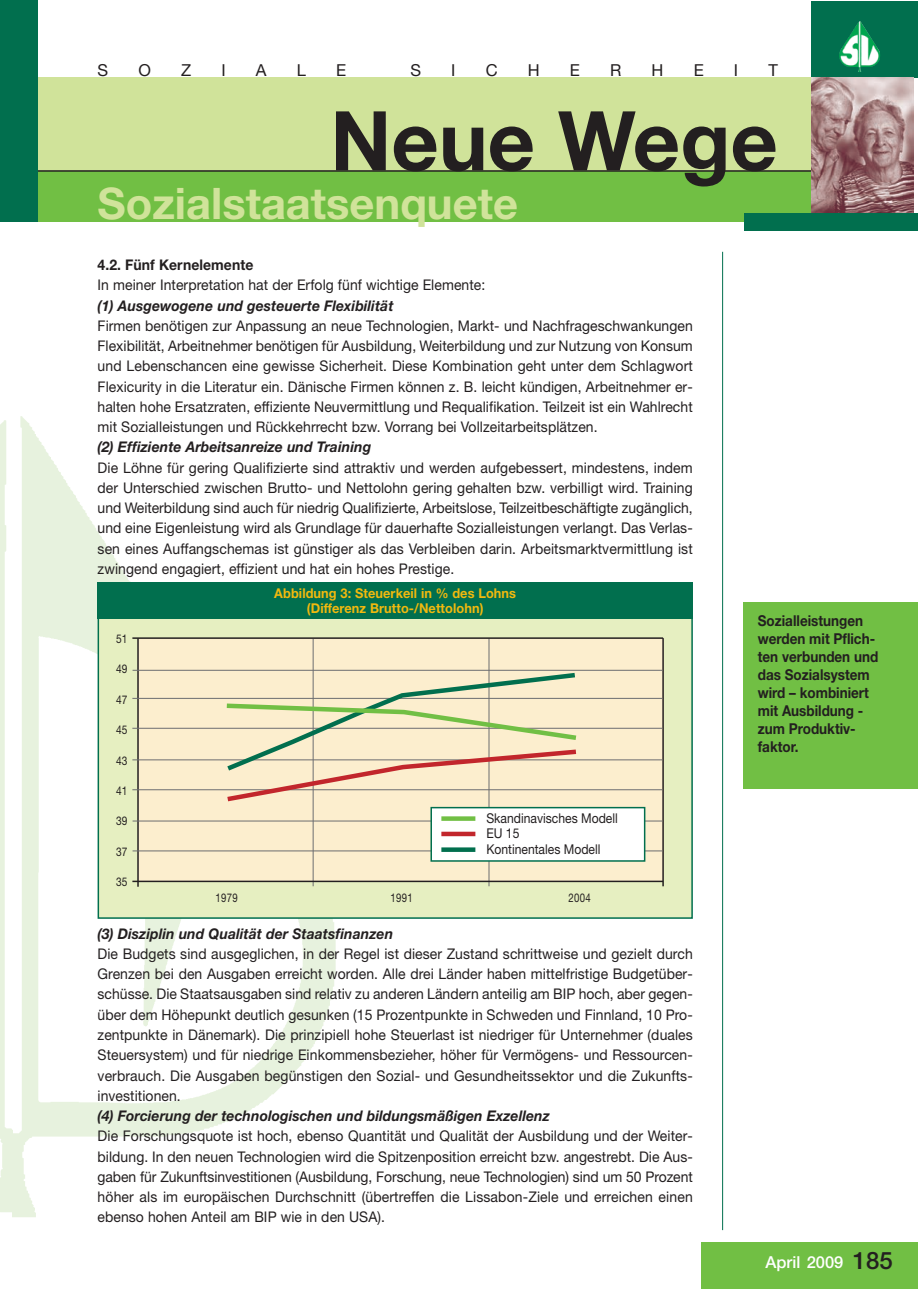
<style>
.page{position:relative;width:918px;height:1289px;background:#fff}
.page>*{position:absolute;margin:0;border:0;box-sizing:border-box;transform-origin:0 0}
.t1{font:700 82.5px "Helvetica Neue";color:#231f20}
.t2{font:700 43.5px "Helvetica Neue";color:#d0e39a}
.t3{font:16.5px "Helvetica Neue";color:#231f20}
.t4{font:500 16.5px "Helvetica Neue";color:#fff}
.t5{font:700 15px/18px "Helvetica Neue";color:#231f20;scale:.9 1}
.t6{font:14.7px/20.2px "Helvetica Neue";letter-spacing:.005em;color:#231f20;text-align:justify;scale:.95 1}
.t7{font:italic 700 14.7px "Helvetica Neue";letter-spacing:.005em;color:#231f20;scale:.95 1}
.t8{font:700 14.7px "Helvetica Neue";letter-spacing:.005em;color:#231f20;scale:.95 1}
.t9{font:700 13.5px/15px "Helvetica Neue";letter-spacing:.005em;color:#f2b90f;text-align:center;scale:.95 1}
.t10{font:13.5px/15.3px "Helvetica Neue";color:#231f20;scale:.9 1}
.t11{font:12px "Helvetica Neue";letter-spacing:.015em;color:#231f20;scale:.85 1}
.t12{font:12px "Helvetica Neue";letter-spacing:.015em;color:#231f20;scale:.8 1}
.s1{font-size:24px;color:#231f20}
</style>
<div class="page">
<img style="left:13px;top:416px;width:324px;height:801px">
<div style="left:98px;top:614px;width:594px;height:304px;background:#e6efc1"></div>
<div style="left:138px;top:638px;width:526px;height:243px;background:#fceece"></div>
<div style="left:98px;top:582px;width:595px;height:37px;background:#016f4e"></div>
<hr style="left:137px;top:638px;width:2px;height:248px;background:#231f20">
<hr style="left:313px;top:639px;width:1px;height:247px;background:#6c6d70">
<hr style="left:489px;top:638px;width:1px;height:248px;background:#6c6d70">
<hr style="left:662px;top:638px;width:2px;height:248px;background:#231f20">
<hr style="left:132px;top:637px;width:531px;height:2px;background:#231f20">
<hr style="left:133px;top:670px;width:530px;height:1px;background:#6c6d70">
<hr style="left:133px;top:850px;width:530px;height:1px;background:#6c6d70">
<hr style="left:133px;top:820px;width:530px;height:1px;background:#6c6d70">
<hr style="left:132px;top:789px;width:530px;height:1px;background:#6c6d70">
<hr style="left:132px;top:759px;width:530px;height:1px;background:#6c6d70">
<hr style="left:132px;top:728px;width:530px;height:1px;background:#6c6d70">
<hr style="left:132px;top:698px;width:530px;height:1px;background:#6c6d70">
<hr style="left:132px;top:880px;width:531px;height:2px;background:#231f20">
<div style="left:431px;top:807px;width:214px;height:54px;background:#fff"></div>
<div style="left:430px;top:807px;width:215px;height:54px;border:2px solid #016f4e"></div>
<div style="left:441px;top:831px;width:34px;height:5px;background:#c2262c"></div>
<div style="left:441px;top:816px;width:34px;height:5px;background:#71bf44"></div>
<div style="left:441px;top:847px;width:34px;height:5px;background:#016f4e"></div>
<img style="left:0;top:420px;width:13px;height:795px">
<div style="left:13px;top:171px;width:807px;height:51px;background:#71bf44"></div>
<div style="left:13px;top:77px;width:807px;height:94px;background:#d0e39a"></div>
<div style="left:701px;top:1242px;width:217px;height:46px;background:#71bf44"></div>
<hr style="left:722px;top:252px;width:1px;height:978px;background:#016f4e">
<hr style="left:13px;top:170px;width:807px;height:2px;background:#231f20">
<div style="left:8px;top:1px;width:30px;height:221px;background:#016f4e"></div>
<svg style="left:812px;top:1px;width:106px;height:76px;background:#177e5d"></svg>
<svg style="left:860px;top:21px;width:8px;height:12px"></svg>
<img style="left:812px;top:77px;width:102px;height:136px">
<div style="left:744px;top:213px;width:174px;height:17px;background:#016f4e"></div>
<div style="left:0;top:1px;width:17px;height:221px;background:#016f4e"></div>
<div style="left:743px;top:602px;width:175px;height:187px;background:#71bf44"></div>
<svg style="left:222px;top:670px;width:359px;height:134px"></svg>
<p class="t3" style="left:98px;top:65px;width:12px">S</p>
<p class="t3" style="left:138px;top:65px;width:14px">O</p>
<p class="t3" style="left:181px;top:65px;width:12px">Z</p>
<p class="t3" style="left:221px;top:65px;width:6px">I</p>
<p class="t3" style="left:256px;top:65px;width:12px">A</p>
<p class="t3" style="left:297px;top:65px;width:11px">L</p>
<p class="t3" style="left:336px;top:65px;width:12px">E</p>
<p class="t3" style="left:410px;top:65px;width:12px">S</p>
<p class="t3" style="left:451px;top:65px;width:6px">I</p>
<p class="t3" style="left:486px;top:65px;width:13px">C</p>
<p class="t3" style="left:528px;top:65px;width:13px">H</p>
<p class="t3" style="left:570px;top:65px;width:12px">E</p>
<p class="t3" style="left:610px;top:65px;width:13px">R</p>
<p class="t3" style="left:652px;top:65px;width:13px">H</p>
<p class="t3" style="left:694px;top:65px;width:12px">E</p>
<p class="t3" style="left:734px;top:65px;width:6px">I</p>
<p class="t3" style="left:768px;top:65px;width:11px">T</p>
<h1 class="t1" style="left:330px;top:111px;width:449px">Neue Wege</h1>
<h2 class="t2" style="left:98px;top:188px;width:422px">Sozialstaatsenquete</h2>
<p class="t8" style="left:98px;top:260px;width:166px">4.2. Fünf Kernelemente</p>
<p class="t6" style="left:98px;top:276px;width:410px">In meiner Interpretation hat der Erfolg fünf wichtige Elemente:</p>
<p class="t7" style="left:98px;top:300px;width:313px">(1) Ausgewogene und gesteuerte Flexibilität</p>
<p class="t6" style="left:98px;top:317px;width:628px">Firmen benötigen zur Anpassung an neue Technologien, Markt- und Nachfrageschwankungen Flexibilität, Arbeitnehmer benötigen für Ausbildung, Weiterbildung und zur Nutzung von Konsum und Lebenschancen eine gewisse Sicherheit. Diese Kombination geht unter dem Schlagwort Flexicurity in die Literatur ein. Dänische Firmen können z. B. leicht kündigen, Arbeitnehmer er&shy;halten hohe Ersatzraten, effiziente Neuvermittlung und Requalifikation. Teilzeit ist ein Wahlrecht mit Sozialleistungen und Rückkehrrecht bzw. Vorrang bei Vollzeitarbeitsplätzen.</p>
<p class="t7" style="left:98px;top:442px;width:290px">(2) Effiziente Arbeitsanreize und Training</p>
<p class="t6" style="left:98px;top:459px;width:628px">Die Löhne für gering Qualifizierte sind attraktiv und werden aufgebessert, mindestens, indem der Unterschied zwischen Brutto- und Nettolohn gering gehalten bzw. verbilligt wird. Training und Weiterbildung sind auch für niedrig Qualifizierte, Arbeitslose, Teilzeitbeschäftigte zugänglich, und eine Eigenleistung wird als Grundlage für dauerhafte Sozialleistungen verlangt. Das Verlas&shy;sen eines Auffangschemas ist günstiger als das Verbleiben darin. Arbeitsmarktvermittlung ist zwingend engagiert, effizient und hat ein hohes Prestige.</p>
<p class="t9" style="left:274px;top:587px;width:256px">Abbildung 3: Steuerkeil in % des Lohns (Differenz Brutto-/Nettolohn)</p>
<p class="t11" style="left:116px;top:634px;width:15px">51</p>
<p class="t11" style="left:116px;top:664px;width:15px">49</p>
<p class="t11" style="left:116px;top:695px;width:15px">47</p>
<p class="t11" style="left:116px;top:725px;width:15px">45</p>
<p class="t11" style="left:116px;top:756px;width:15px">43</p>
<p class="t11" style="left:116px;top:786px;width:15px">41</p>
<p class="t11" style="left:116px;top:817px;width:15px">39</p>
<p class="t11" style="left:116px;top:847px;width:15px">37</p>
<p class="t11" style="left:116px;top:878px;width:15px">35</p>
<p class="t10" style="left:486px;top:812px;width:148px">Skandinavisches Modell<br>EU 15<br>Kontinentales Modell</p>
<p class="t12" style="left:216px;top:893px;width:29px">1979</p>
<p class="t12" style="left:391px;top:893px;width:29px">1991</p>
<p class="t12" style="left:569px;top:893px;width:29px">2004</p>
<p class="t7" style="left:98px;top:928px;width:313px">(3) Disziplin und Qualität der Staatsfinanzen</p>
<p class="t6" style="left:98px;top:945px;width:628px">Die Budgets sind ausgeglichen, in der Regel ist dieser Zustand schrittweise und gezielt durch Grenzen bei den Ausgaben erreicht worden. Alle drei Länder haben mittelfristige Budgetüber&shy;schüsse. Die Staatsausgaben sind relativ zu anderen Ländern anteilig am BIP hoch, aber gegen&shy;über dem Höhepunkt deutlich gesunken (15 Prozentpunkte in Schweden und Finnland, 10 Pro&shy;zentpunkte in Dänemark). Die prinzipiell hohe Steuerlast ist niedriger für Unternehmer (duales Steuersystem) und für niedrige Einkommensbezieher, höher für Vermögens- und Ressourcen&shy;verbrauch. Die Ausgaben begünstigen den Sozial- und Gesundheitssektor und die Zukunfts&shy;investitionen.</p>
<p class="t7" style="left:98px;top:1110px;width:477px">(4) Forcierung der technologischen und bildungsmäßigen Exzellenz</p>
<p class="t6" style="left:98px;top:1127px;width:628px">Die Forschungsquote ist hoch, ebenso Quantität und Qualität der Ausbildung und der Weiter&shy;bildung. In den neuen Technologien wird die Spitzenposition erreicht bzw. angestrebt. Die Aus&shy;gaben für Zukunftsinvestitionen (Ausbildung, Forschung, neue Technologien) sind um 50 Prozent höher als im europäischen Durchschnitt (übertreffen die Lissabon-Ziele und erreichen einen ebenso hohen Anteil am BIP wie in den USA).</p>
<p class="t5" style="left:758px;top:613px;width:135px">Sozialleistungen werden mit Pflich&shy;ten verbunden und das Sozialsystem wird – kombiniert mit Ausbildung - zum Produktiv&shy;faktor.</p>
<p class="t4" style="left:766px;top:1256px;width:129px">April 2009 <span class="s1">185</span></p>
</div>
